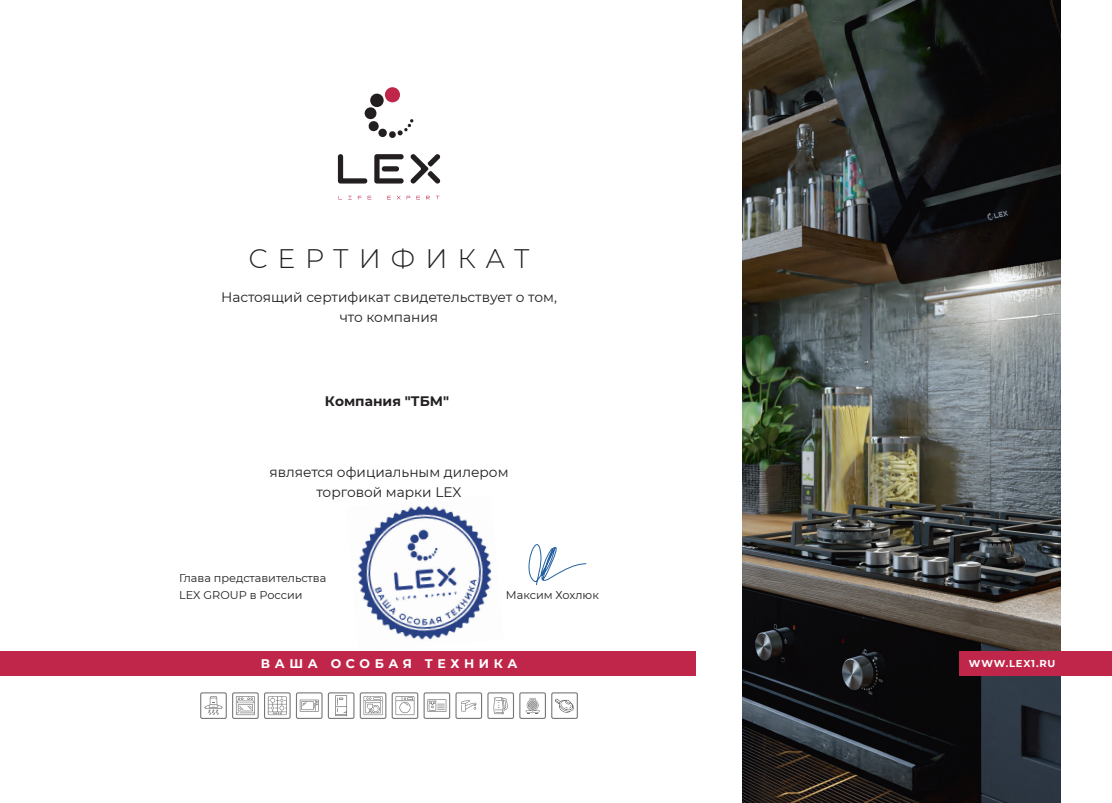
<style>
.page{position:relative;width:1112px;height:803px;background:#fff}
.page>*{position:absolute;margin:0;border:0;box-sizing:border-box;transform-origin:0 0}
.t1{font:300 26.75px "Montserrat";letter-spacing:.375em;color:#231f20}
.t2{font:13.75px/20px "Montserrat";color:#231f20;text-align:center}
.t3{font:700 13.75px "Montserrat";color:#231f20}
.t4{font:700 12.5px "Montserrat";letter-spacing:.375em;color:#fff}
.t5{font:11.25px/17.5px "Montserrat";color:#231f20}
.t6{font:700 10px "Montserrat";letter-spacing:.075em;color:#fff}
</style>
<div class="page">
<img style="left:358px;top:505px;width:134px;height:135px">
<img style="left:742px;top:0;width:317px;height:803px">
<svg style="left:236px;top:696px;width:19px;height:19px"></svg>
<div style="left:232px;top:692px;width:27px;height:27px;border:1px solid #76787b;border-radius:2px"></div>
<svg style="left:264px;top:693px;width:26px;height:25px"></svg>
<svg style="left:268px;top:696px;width:19px;height:19px"></svg>
<div style="left:264px;top:692px;width:26px;height:27px;border:1px solid #76787b;border-radius:2px"></div>
<svg style="left:300px;top:700px;width:18px;height:12px"></svg>
<div style="left:296px;top:692px;width:26px;height:27px;border:1px solid #76787b;border-radius:2px"></div>
<svg style="left:335px;top:695px;width:12px;height:21px"></svg>
<div style="left:328px;top:692px;width:26px;height:27px;border:1px solid #76787b;border-radius:2px"></div>
<svg style="left:392px;top:693px;width:25px;height:25px"></svg>
<svg style="left:395px;top:696px;width:19px;height:19px"></svg>
<div style="left:391px;top:692px;width:27px;height:27px;border:1px solid #76787b;border-radius:2px"></div>
<svg style="left:427px;top:699px;width:19px;height:13px"></svg>
<div style="left:423px;top:692px;width:27px;height:27px;border:1px solid #76787b;border-radius:2px"></div>
<svg style="left:461px;top:700px;width:15px;height:11px"></svg>
<div style="left:455px;top:692px;width:27px;height:27px;border:1px solid #76787b;border-radius:2px"></div>
<svg style="left:493px;top:697px;width:14px;height:17px"></svg>
<div style="left:487px;top:692px;width:27px;height:27px;border:1px solid #76787b;border-radius:2px"></div>
<svg style="left:525px;top:698px;width:14px;height:16px"></svg>
<div style="left:519px;top:692px;width:27px;height:27px;border:1px solid #76787b;border-radius:2px"></div>
<svg style="left:360px;top:693px;width:26px;height:25px"></svg>
<svg style="left:363px;top:696px;width:19px;height:19px"></svg>
<div style="left:359px;top:692px;width:27px;height:27px;border:1px solid #76787b;border-radius:2px"></div>
<svg style="left:555px;top:698px;width:19px;height:15px"></svg>
<div style="left:551px;top:692px;width:26px;height:27px;border:1px solid #76787b;border-radius:2px"></div>
<svg style="left:204px;top:696px;width:19px;height:19px"></svg>
<div style="left:200px;top:692px;width:27px;height:27px;border:1px solid #76787b;border-radius:2px"></div>
<div style="left:0;top:651px;width:695px;height:24px;background:#bf264a"></div>
<div style="left:959px;top:651px;width:152px;height:24px;background:#bf264a"></div>
<svg style="left:338px;top:154px;width:29px;height:30px"></svg>
<svg style="left:374px;top:154px;width:29px;height:30px"></svg>
<svg style="left:410px;top:154px;width:30px;height:30px"></svg>
<div style="left:370px;top:93px;width:13px;height:14px;background:#231f20;border-radius:50%"></div>
<div style="left:384px;top:87px;width:16px;height:15px;background:#bf264a;border-radius:50%"></div>
<div style="left:364px;top:107px;width:12px;height:12px;background:#231f20;border-radius:50%"></div>
<div style="left:368px;top:121px;width:10px;height:10px;background:#231f20;border-radius:50%"></div>
<svg style="left:378px;top:129px;width:9px;height:9px"></svg>
<div style="left:389px;top:131px;width:7px;height:7px;background:#231f20;border-radius:50%"></div>
<svg style="left:397px;top:119px;width:16px;height:16px"></svg>
<svg style="left:528px;top:544px;width:58px;height:41px"></svg>
<h1 class="t1" style="left:248px;top:240px;width:282px">СЕРТИФИКАТ</h1>
<p class="t2" style="left:221px;top:286px;width:337px">Настоящий сертификат свидетельствует о том, что компания</p>
<p class="t3" style="left:325px;top:391px;width:126px">Компания "ТБМ"</p>
<p class="t2" style="left:269px;top:462px;width:240px">является официальным дилером торговой марки LEX</p>
<p class="t5" style="left:179px;top:569px;width:149px">Глава представительства<br>LEX GROUP в России</p>
<p class="t5" style="left:506px;top:586px;width:94px">Максим Хохлюк</p>
<p class="t4" style="left:260px;top:655px;width:258px">ВАША ОСОБАЯ ТЕХНИКА</p>
<p class="t6" style="left:968px;top:656px;width:88px">WWW.LEX1.RU</p>
</div>
